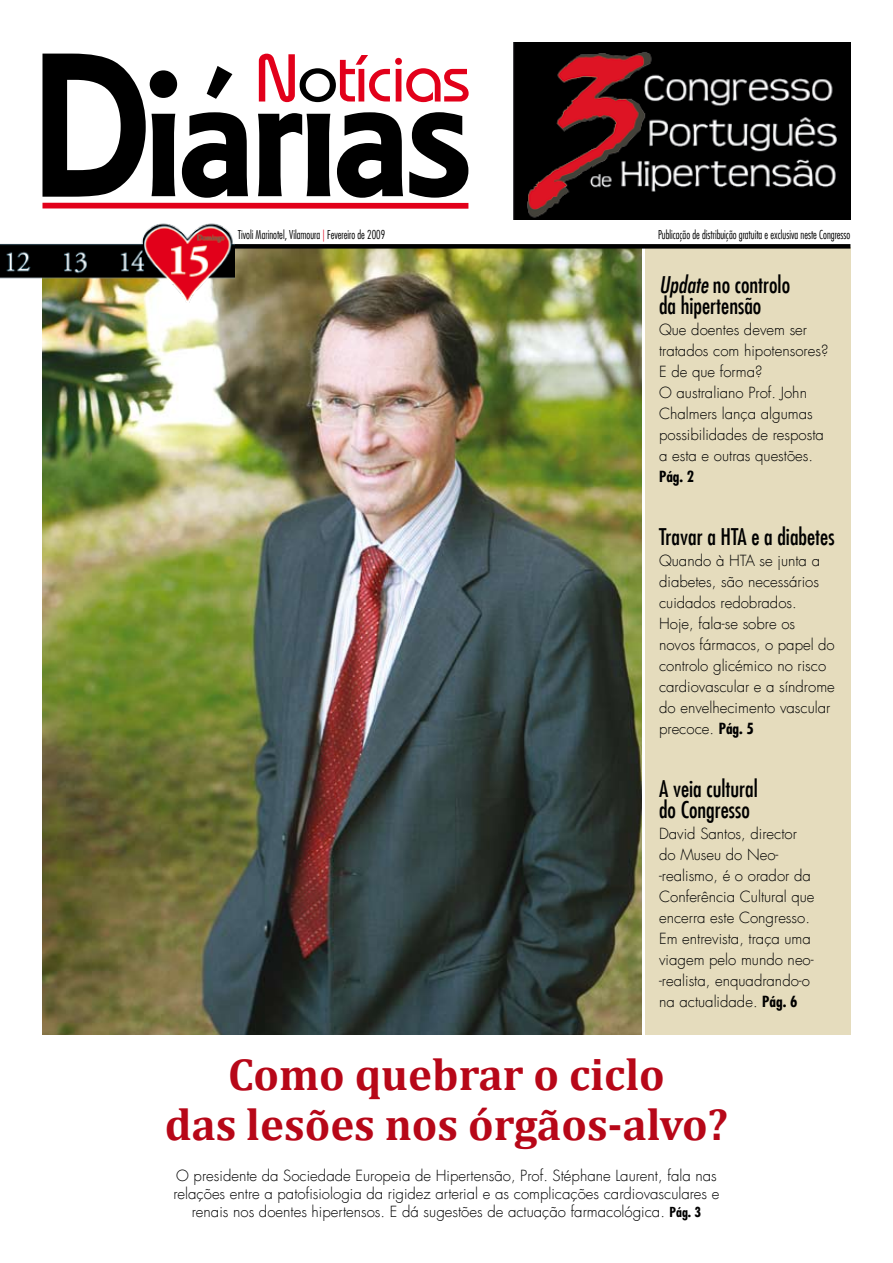
<style>
.page{position:relative;width:893px;height:1263px;background:#fff}
.page>*{position:absolute;margin:0;border:0;box-sizing:border-box;transform-origin:0 0}
.t1{font:700 45px/49.5px "Cambria";color:#b70718;text-align:center}
.t2{font:condensed 22.5px/21px "Futura LT";color:#000}
.t3{font:300 15px/21px "Futura LT";color:#000}
.t4{font:700 condensed 15px "Futura LT";color:#000}
.t5{font:300 condensed 12px "Futura LT";color:#000;scale:.9 1}
.s1{color:#e2001a}
.s2{font-style:italic}
.s3{font-weight:700;font-stretch:condensed}
.s4{font-weight:700;font-stretch:condensed;font-size:13.5px}
</style>
<div class="page">
<div style="left:645px;top:247px;width:205px;height:790px;background:#e5dcbd"></div>
<img style="left:43px;top:249px;width:598px;height:786px">
<div style="left:0;top:1035px;width:893px;height:228px;background:#fff"></div>
<img style="left:514px;top:43px;width:336px;height:177px">
<svg style="left:42px;top:54px;width:427px;height:144px"></svg>
<div style="left:42px;top:203px;width:426px;height:6px;background:#e2001a"></div>
<div style="left:0;top:244px;width:850px;height:5px;background:#000"></div>
<img style="left:0;top:223px;width:234px;height:80px">
<p class="t5" style="left:238px;top:228px;width:165px">Tivoli Marinotel, Vilamoura <span class="s1">|</span> Fevereiro de 2009</p>
<p class="t5" style="left:658px;top:228px;width:215px">Publicação de distribuição gratuita e exclusiva neste Congresso</p>
<h2 class="t2" style="left:659px;top:274px;width:133px"><span class="s2">Update</span> no controlo da hipertensão</h2>
<p class="t3" style="left:659px;top:319px;width:171px">Que doentes devem ser tratados com hipotensores?<br>E de que forma?<br>O australiano Prof. John<br>Chalmers lança algumas possibilidades de resposta a esta e outras questões.</p>
<p class="t4" style="left:659px;top:467px;width:37px">Pág. 2</p>
<h2 class="t2" style="left:659px;top:526px;width:177px">Travar a HTA e a diabetes</h2>
<p class="t3" style="left:659px;top:550px;width:177px">Quando à HTA se junta a diabetes, são necessários cuidados redobrados.<br>Hoje, fala-se sobre os<br>novos fármacos, o papel do controlo glicémico no risco cardiovascular e a síndrome do envelhecimento vascular precoce. <span class="s3">Pág. 5</span></p>
<h2 class="t2" style="left:659px;top:778px;width:100px">A veia cultural do Congresso</h2>
<p class="t3" style="left:659px;top:823px;width:157px">David Santos, director do Museu do Neo--realismo, é o orador da<br>Conferência Cultural que encerra este Congresso.<br>Em entrevista, traça uma viagem pelo mundo neo--realista, enquadrando-o na actualidade. <span class="s3">Pág. 6</span></p>
<h1 class="t1" style="left:165px;top:1049px;width:565px">Como quebrar o ciclo<br>das lesões nos órgãos-alvo?</h1>
<p class="t3" style="left:173px;top:1166px;width:548px;line-height:18px;text-align:center">O presidente da Sociedade Europeia de Hipertensão, Prof. Stéphane Laurent, fala nas relações entre a patofisiologia da rigidez arterial e as complicações cardiovasculares e renais nos doentes hipertensos. E dá sugestões de actuação farmacológica. <span class="s4">Pág. 3</span></p>
</div>
